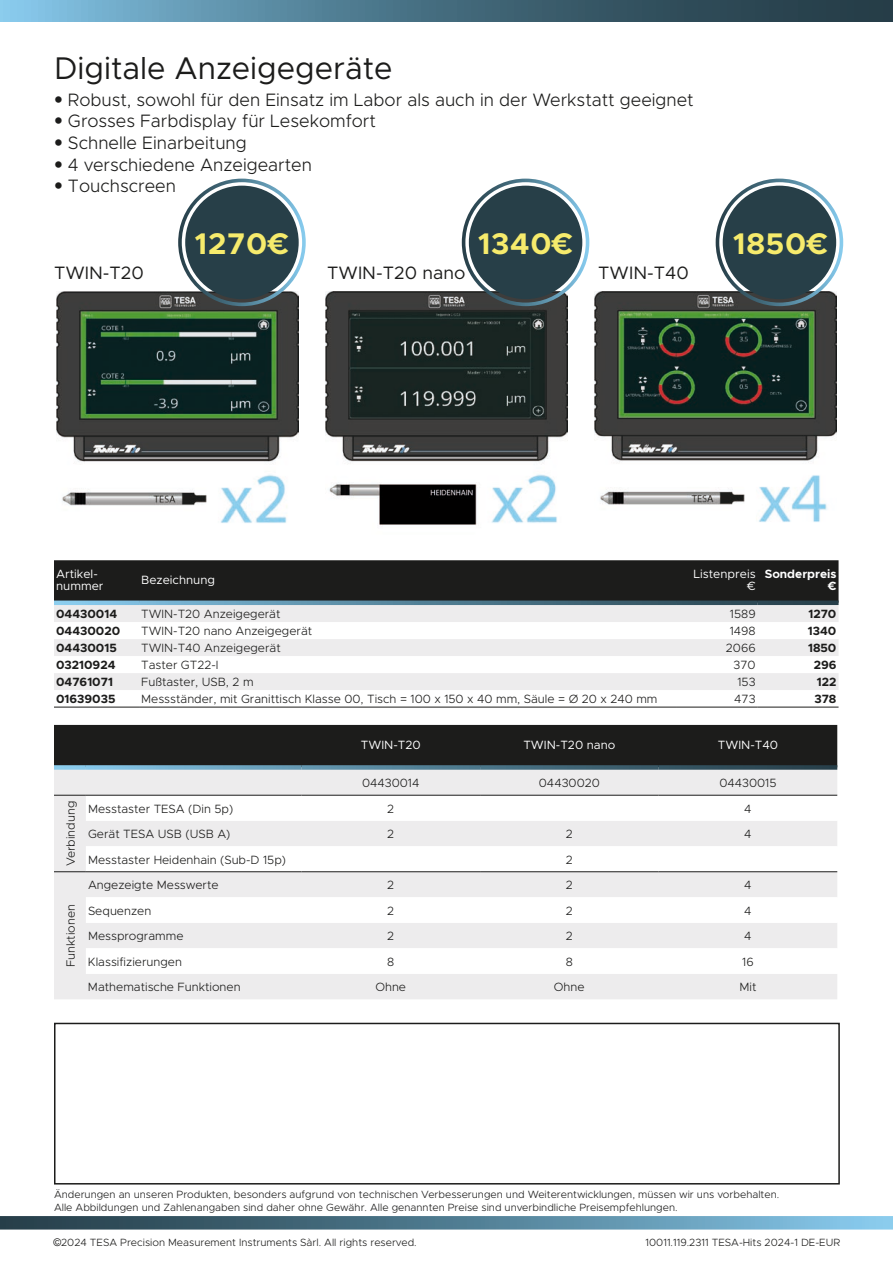
<style>
.page{position:relative;width:893px;height:1263px;background:#fff}
.page>*{position:absolute;margin:0;border:0;box-sizing:border-box;transform-origin:0 0}
.t1{font:31.5px "Metropolis";color:#1c1c1b}
.t2{font:700 30px "Metropolis";letter-spacing:.025em;color:#f6eb6c}
.t3{font:300 18px "Metropolis";color:#1c1c1b}
.t4{font:18px "Metropolis";color:#1c1c1b}
.t5{font:300 12px "Metropolis";color:#1c1c1b}
.t6{font:700 12px "Metropolis";color:#1c1c1b}
.t7{font:12px/12px "Metropolis";color:#fff}
.t8{font:700 12px/12px "Metropolis";color:#fff;text-align:right}
.t9{font:300 10.5px/12.6px "Metropolis";color:#1c1c1b}
.s1{font-family:"Helvetica LT Std"}
.s2{font-family:"Arial";font-weight:400}
</style>
<div class="page">
<div style="left:54px;top:1023px;width:786px;height:161px;border:2px solid #1c1c1b"></div>
<svg style="left:0;top:1216px;width:893px;height:13px;background:#537f95"></svg>
<svg style="left:0;top:0;width:893px;height:21px;background:#4a7387"></svg>
<img style="left:57px;top:291px;width:242px;height:232px">
<img style="left:326px;top:291px;width:241px;height:234px">
<img style="left:594px;top:291px;width:242px;height:231px">
<div style="left:185px;top:186px;width:114px;height:113px;background:#273f48;border-radius:50%"></div>
<div style="left:178px;top:179px;width:128px;height:127px;border:4px solid #fff;border-radius:50%"></div>
<div style="left:469px;top:186px;width:113px;height:113px;background:#273f48;border-radius:50%"></div>
<div style="left:462px;top:179px;width:127px;height:127px;border:4px solid #fff;border-radius:50%"></div>
<div style="left:723px;top:186px;width:113px;height:113px;background:#273f48;border-radius:50%"></div>
<div style="left:716px;top:179px;width:127px;height:127px;border:4px solid #fff;border-radius:50%"></div>
<div style="left:54px;top:560px;width:784px;height:40px;background:#1c1c1b"></div>
<div style="left:54px;top:605px;width:784px;height:17px;background:#edeced"></div>
<svg style="left:54px;top:639px;width:784px;height:68px;fill:#efeeef"></svg>
<div style="left:54px;top:600px;width:85px;height:5px;background:#85c6e9"></div>
<svg style="left:139px;top:600px;width:538px;height:5px;background:#4f798d"></svg>
<div style="left:677px;top:600px;width:81px;height:5px;background:#314e5c"></div>
<div style="left:758px;top:600px;width:80px;height:5px;background:#2a434f"></div>
<hr style="left:54px;top:707px;width:85px;height:1px;background:#1c1c1b">
<hr style="left:677px;top:707px;width:81px;height:1px;background:#1c1c1b">
<hr style="left:758px;top:707px;width:80px;height:1px;background:#1c1c1b">
<hr style="left:139px;top:707px;width:538px;height:1px;background:#1c1c1b">
<div style="left:54px;top:725px;width:783px;height:40px;background:#1c1c1b"></div>
<div style="left:54px;top:770px;width:783px;height:229px;background:#edeced"></div>
<svg style="left:86px;top:796px;width:751px;height:178px"></svg>
<div style="left:54px;top:765px;width:32px;height:5px;background:#8acbec"></div>
<svg style="left:86px;top:765px;width:215px;height:5px"></svg>
<svg style="left:301px;top:765px;width:179px;height:5px"></svg>
<svg style="left:480px;top:765px;width:179px;height:5px"></svg>
<svg style="left:659px;top:765px;width:178px;height:5px"></svg>
<hr style="left:54px;top:871px;width:32px;height:1px;background:#1c1c1b">
<hr style="left:301px;top:871px;width:179px;height:1px;background:#1c1c1b">
<hr style="left:480px;top:871px;width:179px;height:1px;background:#1c1c1b">
<hr style="left:659px;top:871px;width:178px;height:1px;background:#1c1c1b">
<hr style="left:54px;top:795px;width:32px;height:1px;background:#1c1c1b">
<hr style="left:301px;top:795px;width:179px;height:1px;background:#1c1c1b">
<hr style="left:480px;top:795px;width:179px;height:1px;background:#1c1c1b">
<hr style="left:659px;top:795px;width:178px;height:1px;background:#1c1c1b">
<hr style="left:86px;top:871px;width:215px;height:1px;background:#1c1c1b">
<hr style="left:86px;top:795px;width:215px;height:1px;background:#1c1c1b">
<h1 class="t1" style="left:54px;top:49px;width:340px">Digitale Anzeigegeräte</h1>
<h3 class="t3" style="left:54px;top:88px;width:641px"><span class="s1">•</span> Robust, sowohl für den Einsatz im Labor als auch in der Werkstatt geeignet</h3>
<h3 class="t3" style="left:54px;top:110px;width:324px"><span class="s1">•</span> Grosses Farbdisplay für Lesekomfort</h3>
<h3 class="t3" style="left:54px;top:132px;width:194px"><span class="s1">•</span> Schnelle Einarbeitung</h3>
<h3 class="t3" style="left:54px;top:153px;width:259px"><span class="s1">•</span> 4 verschiedene Anzeigearten</h3>
<h3 class="t3" style="left:54px;top:175px;width:123px"><span class="s1">•</span> Touchscreen</h3>
<h2 class="t2" style="left:195px;top:225px;width:95px">1270€</h2>
<h2 class="t2" style="left:478px;top:225px;width:97px">1340€</h2>
<h2 class="t2" style="left:733px;top:225px;width:96px">1850€</h2>
<h3 class="t4" style="left:54px;top:262px;width:91px">TWIN-T20</h3>
<h3 class="t4" style="left:327px;top:262px;width:140px">TWIN-T20 nano</h3>
<h3 class="t4" style="left:598px;top:262px;width:92px">TWIN-T40</h3>
<p class="t7" style="left:56px;top:568px;width:49px">Artikel&shy;nummer</p>
<p class="t7" style="left:141px;top:574px;width:75px">Bezeichnung</p>
<p class="t7" style="left:694px;top:568px;width:64px;text-align:right">Listenpreis €</p>
<p class="t8" style="left:765px;top:568px;width:73px">Sonderpreis €</p>
<p class="t6" style="left:56px;top:607px;width:62px">04430014</p>
<p class="t5" style="left:141px;top:607px;width:141px">TWIN-T20 Anzeigegerät</p>
<p class="t5" style="left:730px;top:607px;width:27px">1589</p>
<p class="t6" style="left:808px;top:607px;width:30px">1270</p>
<p class="t6" style="left:56px;top:624px;width:66px">04430020</p>
<p class="t5" style="left:141px;top:624px;width:173px">TWIN-T20 nano Anzeigegerät</p>
<p class="t5" style="left:730px;top:624px;width:27px">1498</p>
<p class="t6" style="left:808px;top:624px;width:30px">1340</p>
<p class="t6" style="left:56px;top:641px;width:62px">04430015</p>
<p class="t5" style="left:141px;top:641px;width:141px">TWIN-T40 Anzeigegerät</p>
<p class="t5" style="left:726px;top:641px;width:31px">2066</p>
<p class="t6" style="left:808px;top:641px;width:30px">1850</p>
<p class="t6" style="left:56px;top:658px;width:61px">03210924</p>
<p class="t5" style="left:141px;top:658px;width:79px">Taster GT22-I</p>
<p class="t5" style="left:733px;top:658px;width:24px">370</p>
<p class="t6" style="left:814px;top:658px;width:24px">296</p>
<p class="t6" style="left:56px;top:675px;width:58px">04761071</p>
<p class="t5" style="left:141px;top:675px;width:114px">Fußtaster, USB, 2 m</p>
<p class="t5" style="left:737px;top:675px;width:20px">153</p>
<p class="t6" style="left:817px;top:675px;width:21px">122</p>
<p class="t6" style="left:56px;top:692px;width:61px">01639035</p>
<p class="t5" style="left:141px;top:692px;width:518px">Messständer, mit Granittisch Klasse 00, Tisch = 100 x 150 x 40 mm, Säule = Ø 20 x 240 mm</p>
<p class="t5" style="left:734px;top:692px;width:23px">473</p>
<p class="t6" style="left:814px;top:692px;width:24px">378</p>
<p class="t7" style="left:361px;top:739px;width:61px">TWIN-T20</p>
<p class="t7" style="left:523px;top:739px;width:94px">TWIN-T20 nano</p>
<p class="t7" style="left:718px;top:739px;width:62px">TWIN-T40</p>
<p class="t5" style="left:362px;top:776px;width:59px">04430014</p>
<p class="t5" style="left:539px;top:776px;width:63px">04430020</p>
<p class="t5" style="left:719px;top:776px;width:59px">04430015</p>
<p class="t5" style="left:63px;top:866px;width:67px;rotate:-90deg">Verbindung</p>
<p class="t5" style="left:88px;top:801px;width:147px">Messtaster TESA (Din 5p)</p>
<p class="t5" style="left:387px;top:801px;width:9px">2</p>
<p class="t5" style="left:744px;top:801px;width:9px">4</p>
<p class="t5" style="left:88px;top:827px;width:144px">Gerät TESA USB (USB A)</p>
<p class="t5" style="left:387px;top:827px;width:9px">2</p>
<p class="t5" style="left:566px;top:827px;width:9px">2</p>
<p class="t5" style="left:744px;top:827px;width:9px">4</p>
<p class="t5" style="left:88px;top:852px;width:200px">Messtaster Heidenhain (Sub-D 15p)</p>
<p class="t5" style="left:566px;top:852px;width:9px">2</p>
<p class="t5" style="left:63px;top:967px;width:65px;rotate:-90deg">Funktionen</p>
<p class="t5" style="left:88px;top:878px;width:132px">Angezeigte Messwerte</p>
<p class="t5" style="left:387px;top:878px;width:9px">2</p>
<p class="t5" style="left:566px;top:878px;width:9px">2</p>
<p class="t5" style="left:744px;top:878px;width:9px">4</p>
<p class="t5" style="left:88px;top:903px;width:65px">Sequenzen</p>
<p class="t5" style="left:387px;top:903px;width:9px">2</p>
<p class="t5" style="left:566px;top:903px;width:9px">2</p>
<p class="t5" style="left:744px;top:903px;width:9px">4</p>
<p class="t5" style="left:88px;top:929px;width:97px">Messprogramme</p>
<p class="t5" style="left:387px;top:929px;width:9px">2</p>
<p class="t5" style="left:566px;top:929px;width:9px">2</p>
<p class="t5" style="left:744px;top:929px;width:9px">4</p>
<p class="t5" style="left:88px;top:954px;width:95px">Klassifizierungen</p>
<p class="t5" style="left:387px;top:954px;width:9px">8</p>
<p class="t5" style="left:566px;top:954px;width:9px">8</p>
<p class="t5" style="left:742px;top:954px;width:13px">16</p>
<p class="t5" style="left:88px;top:980px;width:154px">Mathematische Funktionen</p>
<p class="t5" style="left:375px;top:980px;width:32px">Ohne</p>
<p class="t5" style="left:554px;top:980px;width:32px">Ohne</p>
<p class="t5" style="left:739px;top:980px;width:19px">Mit</p>
<p class="t9" style="left:54px;top:1188px;width:727px">Änderungen an unseren Produkten, besonders aufgrund von technischen Verbesserungen und Weiterentwicklungen, müssen wir uns vorbehalten.<br>Alle Abbildungen und Zahlenangaben sind daher ohne Gewähr. Alle genannten Preise sind unverbindliche Preisempfehlungen.</p>
<p class="t9" style="left:646px;top:1236px;width:196px">10011.119.2311 TESA-Hits 2024-1 DE-EUR</p>
<p class="t9" style="left:53px;top:1236px;width:365px"><span class="s2">©</span>2024 TESA Precision Measurement Instruments Sàrl. All rights reserved.</p>
</div>
